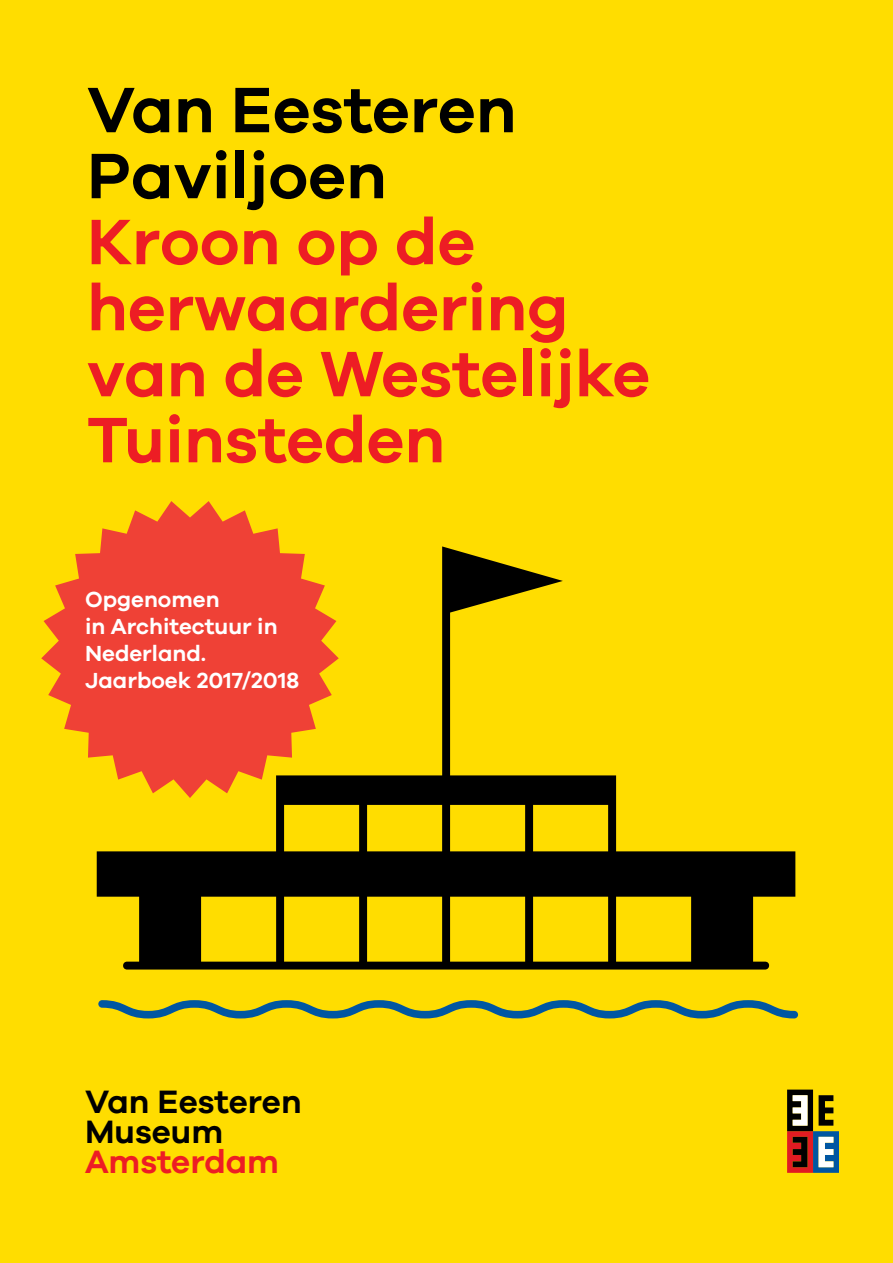
<style>
.page{position:relative;width:893px;height:1263px;background:#fd0}
.page>*{position:absolute;margin:0;border:0;box-sizing:border-box;transform-origin:0 0}
.t1{font:600 66.3px/66px "Galano Grotesque";color:#ed1d24}
.t2{font:600 66.3px/66px "Galano Grotesque";color:#000}
.t3{font:600 33.45px/30px "Galano Grotesque";color:#000}
.t4{font:600 33.45px "Galano Grotesque";color:#ed1d24}
.t5{font:600 22.5px/27px "Galano Grotesque";color:#fff}
</style>
<div class="page">
<svg style="left:98px;top:1000px;width:700px;height:18px"></svg>
<svg style="left:97px;top:546px;width:698px;height:423px"></svg>
<svg style="left:787px;top:1089px;width:52px;height:84px"></svg>
<svg style="left:41px;top:501px;width:298px;height:297px;fill:#ef4136"></svg>
<h1 class="t2" style="left:87px;top:75px;width:431px">Van Eesteren<br>Paviljoen</h1>
<h1 class="t1" style="left:87px;top:207px;width:565px">Kroon op de herwaardering van de Westelijke<br>Tuinsteden</h1>
<p class="t5" style="left:85px;top:585px;width:216px">Opgenomen<br>in Architectuur in<br>Nederland.<br>Jaarboek 2017/2018</p>
<h2 class="t3" style="left:85px;top:1085px;width:218px">Van Eesteren<br>Museum</h2>
<h2 class="t4" style="left:85px;top:1141px;width:195px">Amsterdam</h2>
</div>
